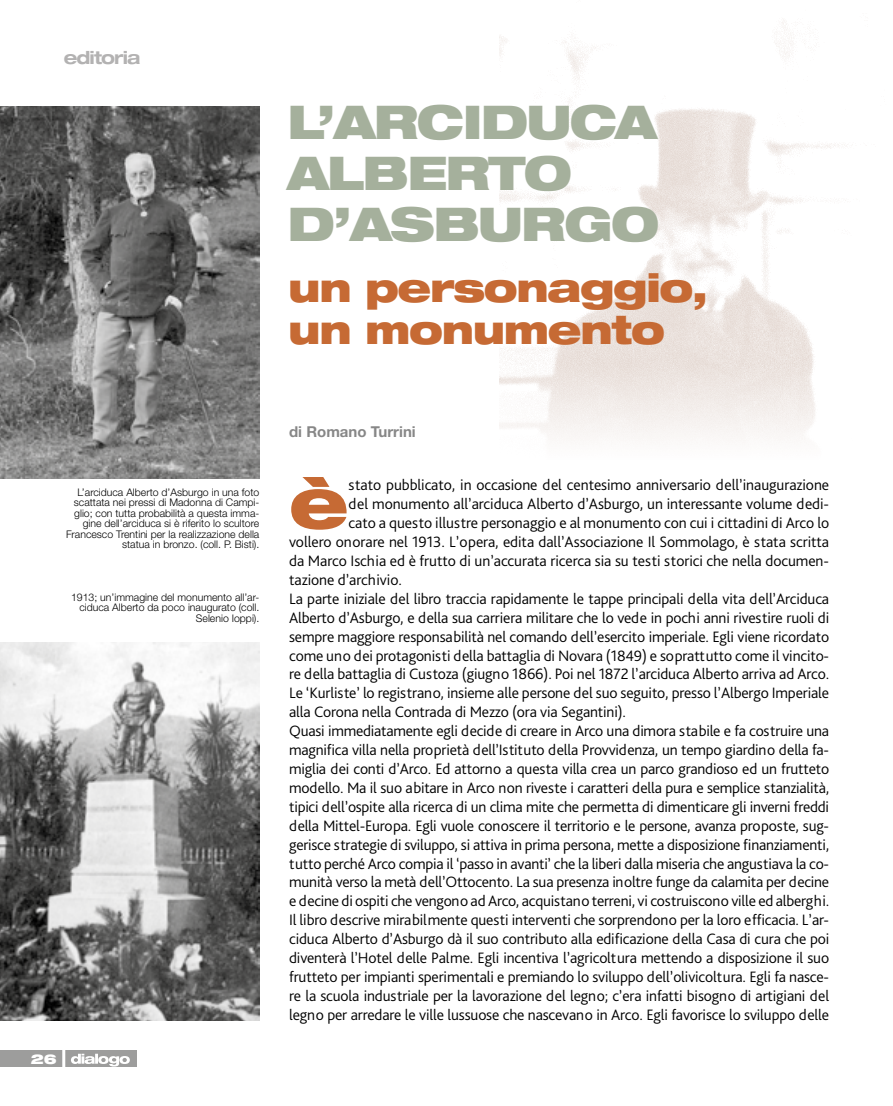
<style>
.page{position:relative;width:893px;height:1106px;background:#fff}
.page>*{position:absolute;margin:0;border:0;box-sizing:border-box;transform-origin:0 0}
.Testo{font:900 expanded 68.7px "Helvetica Neue LT Std";color:#c66a34}
.Testo-2{font:900 expanded 46.5px/51px "Helvetica Neue LT Std";letter-spacing:-.035em;color:#a5b09c}
.Testo-3{font:900 expanded 39px/42px "Helvetica Neue LT Std";letter-spacing:-.035em;color:#c66a34}
.t1{font:700 expanded 18px "Helvetica Neue LT Std";letter-spacing:-.05em;color:#b3b2b2}
.Testo-4{font:300 15.75px/18.9px "Bliss Pro";letter-spacing:-.005em;color:#000;text-align:justify}
.t2{font:700 15px "Helvetica Neue LT Std";color:#878787}
.t3{font:900 expanded 13.5px "Helvetica Neue LT Std";color:#fff}
.Nota{font:300 10.5px/10.5px "Helvetica Neue LT Std";color:#000;text-align:right}
</style>
<div class="page">
<div style="left:0;top:1050px;width:136px;height:16px;background:#9d9d9c"></div>
<svg style="left:71px;top:1053px;width:59px;height:13px"></svg>
<hr style="left:62px;top:1044px;width:3px;height:24px;background:#fff">
<img style="left:499px;top:22px;width:347px;height:415px">
<img style="left:0;top:106px;width:259px;height:372px">
<img style="left:0;top:642px;width:259px;height:378px">
<p class="t1" style="left:64px;top:46px;width:78px">editoria</p>
<p class="Testo-2" style="left:287px;top:95px;width:373px">L’ARCIDUCA<br>ALBERTO<br>D’ASBURGO</p>
<p class="Testo-3" style="left:288px;top:265px;width:421px">un personaggio, un monumento</p>
<p class="Nota" style="left:66px;top:486px;width:195px">L’arciduca Alberto d’Asburgo in una foto scattata nei pressi di Madonna di Campi&shy;glio; con tutta probabilità a questa imma&shy;gine dell’arciduca si è riferito lo scultore Francesco Trentini per la realizzazione della statua in bronzo. (coll. P. Bisti).</p>
<p class="Nota" style="left:71px;top:591px;width:190px">1913; un’immagine del monumento all’ar&shy;ciduca Alberto da poco inaugurato (coll.<br>Selenio Ioppi).</p>
<p class="t3" style="left:31px;top:1049px;width:28px">26</p>
<p class="t2" style="left:289px;top:422px;width:128px">di Romano Turrini</p>
<p class="Testo" style="left:289px;top:459px;width:61px">è</p>
<p class="Testo-4" style="left:349px;top:475px;width:482px">stato pubblicato, in occasione del centesimo anniversario dell’inaugurazione</p>
<p class="Testo-4" style="left:349px;top:494px;width:482px">del monumento all’arciduca Alberto d’Asburgo, un interessante volume dedi-</p>
<p class="Testo-4" style="left:349px;top:513px;width:482px">cato a questo illustre personaggio e al monumento con cui i cittadini di Arco lo</p>
<p class="Testo-4" style="left:289px;top:532px;width:541px">vollero onorare nel 1913. L’opera, edita dall’Associazione Il Sommolago, è stata scritta</p>
<p class="Testo-4" style="left:289px;top:551px;width:542px">da Marco Ischia ed è frutto di un’accurata ricerca sia su testi storici che nella documen-</p>
<p class="Testo-4" style="left:289px;top:570px;width:114px">tazione d’archivio.</p>
<p class="Testo-4" style="left:289px;top:589px;width:542px">La parte iniziale del libro traccia rapidamente le tappe principali della vita dell’Arciduca Alberto d’Asburgo, e della sua carriera militare che lo vede in pochi anni rivestire ruoli di sempre maggiore responsabilità nel comando dell’esercito imperiale. Egli viene ricordato come uno dei protagonisti della battaglia di Novara (1849) e soprattutto come il vincito&shy;re della battaglia di Custoza (giugno 1866). Poi nel 1872 l’arciduca Alberto arriva ad Arco.<br>Le ‘Kurliste’ lo registrano, insieme alle persone del suo seguito, presso l’Albergo Imperiale alla Corona nella Contrada di Mezzo (ora via Segantini).</p>
<p class="Testo-4" style="left:289px;top:721px;width:542px">Quasi immediatamente egli decide di creare in Arco una dimora stabile e fa costruire una magnifica villa nella proprietà dell’Istituto della Provvidenza, un tempo giardino della fa&shy;miglia dei conti d’Arco. Ed attorno a questa villa crea un parco grandioso ed un frutteto modello. Ma il suo abitare in Arco non riveste i caratteri della pura e semplice stanzialità, tipici dell’ospite alla ricerca di un clima mite che permetta di dimenticare gli inverni freddi della Mittel-Europa. Egli vuole conoscere il territorio e le persone, avanza proposte, sug&shy;gerisce strategie di sviluppo, si attiva in prima persona, mette a disposizione finanziamenti, tutto perché Arco compia il ‘passo in avanti’ che la liberi dalla miseria che angustiava la co&shy;munità verso la metà dell’Ottocento. La sua presenza inoltre funge da calamita per decine e decine di ospiti che vengono ad Arco, acquistano terreni, vi costruiscono ville ed alberghi.</p>
<p class="Testo-4" style="left:289px;top:910px;width:542px">Il libro descrive mirabilmente questi interventi che sorprendono per la loro efficacia. L’ar&shy;ciduca Alberto d’Asburgo dà il suo contributo alla edificazione della Casa di cura che poi diventerà l’Hotel delle Palme. Egli incentiva l’agricoltura mettendo a disposizione il suo frutteto per impianti sperimentali e premiando lo sviluppo dell’olivicoltura. Egli fa nasce&shy;re la scuola industriale per la lavorazione del legno; c’era infatti bisogno di artigiani del legno per arredare le ville lussuose che nascevano in Arco. Egli favorisce lo sviluppo delle</p>
</div>
